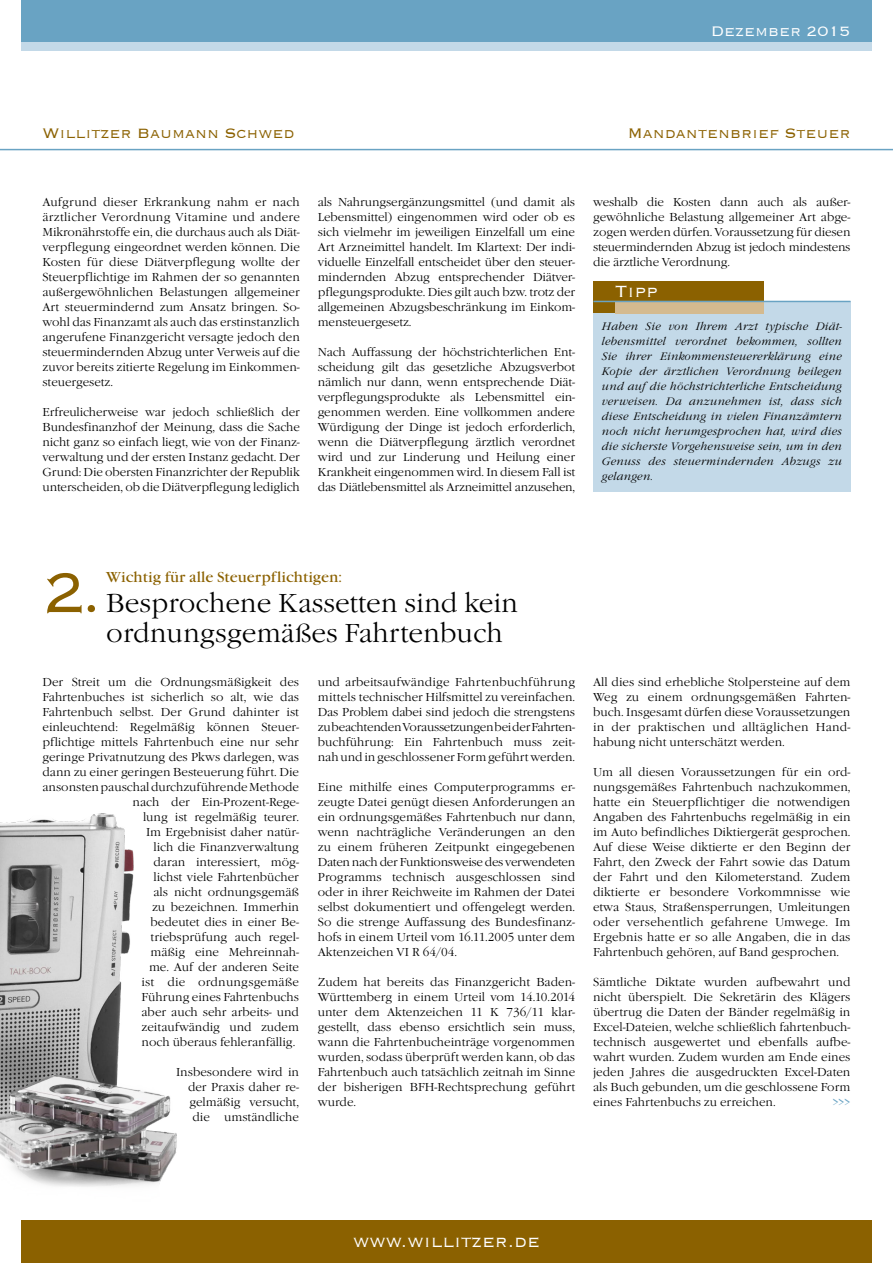
<style>
.page{position:relative;width:893px;height:1263px;background:#fff}
.page>*{position:absolute;margin:0;border:0;box-sizing:border-box;transform-origin:0 0}
.t1{font:300 73.5px "Copperplate";color:#8b6100}
.t2{font:300 27px/30px "Garamond Itc T";color:#000}
.t3{font:300 21px "Copperplate";color:#fff}
.t4{font:300 18px "Copperplate";color:#8b6100}
.t5{font:300 18px "Copperplate";color:#fff}
.t6{font:15px "Garamond Itc T";color:#8b6100}
.t7{font:300 12px/15px "Garamond Itc T";color:#000;text-align:justify}
.t8{font:300 12px "Garamond Itc T";letter-spacing:.02em;color:#000}
.t9{font:300 12px "Garamond Itc T";color:#69a3c3}
.t10{font:italic 300 11.25px/15px "Garamond Itc T";letter-spacing:.02em;color:#000;text-align:justify}
</style>
<div class="page">
<div style="left:21px;top:1220px;width:851px;height:43px;background:#8b6100"></div>
<div style="left:21px;top:0;width:851px;height:43px;background:#69a3c3"></div>
<div style="left:21px;top:43px;width:851px;height:8px;background:#c3d9e8"></div>
<hr style="left:0;top:149px;width:893px;height:1px;background:#69a3c3">
<div style="left:593px;top:301px;width:257px;height:190px;background:#c3d9e8"></div>
<div style="left:593px;top:281px;width:170px;height:32px;background:#8b6100"></div>
<div style="left:615px;top:302px;width:148px;height:11px;background:#d4ba8f"></div>
<hr style="left:593px;top:301px;width:257px;height:1px;background:#69a3c3">
<img style="left:0;top:813px;width:177px;height:374px">
<h3 class="t5" style="left:711px;top:19px;width:141px">Dezember 2015</h3>
<h3 class="t4" style="left:43px;top:122px;width:254px">Willitzer Baumann Schwed</h3>
<h3 class="t4" style="left:628px;top:122px;width:224px">Mandantenbrief Steuer</h3>
<p class="t7" style="left:43px;top:195px;width:259px">Aufgrund dieser Erkrankung nahm er nach ärztlicher Verordnung Vitamine und andere Mikronährstoffe ein, die durchaus auch als Diät&shy;verpflegung eingeordnet werden können. Die Kosten für diese Diätverpflegung wollte der Steuerpflichtige im Rahmen der so genannten außergewöhnlichen Belastungen allgemeiner Art steuermindernd zum Ansatz bringen. So&shy;wohl das Finanzamt als auch das erstinstanzlich angerufene Finanzgericht versagte jedoch den steuermindernden Abzug unter Verweis auf die zuvor bereits zitierte Regelung im Einkommen&shy;steuergesetz.</p>
<p class="t7" style="left:43px;top:405px;width:259px">Erfreulicherweise war jedoch schließlich der Bundesfinanzhof der Meinung, dass die Sache nicht ganz so einfach liegt, wie von der Finanz&shy;verwaltung und der ersten Instanz gedacht. Der Grund: Die obersten Finanzrichter der Republik unterscheiden, ob die Diätverpflegung lediglich</p>
<p class="t7" style="left:318px;top:195px;width:259px">als Nahrungsergänzungsmittel (und damit als Lebensmittel) eingenommen wird oder ob es sich vielmehr im jeweiligen Einzelfall um eine Art Arzneimittel handelt. Im Klartext: Der indi&shy;viduelle Einzelfall entscheidet über den steuer&shy;mindernden Abzug entsprechender Diätver&shy;pflegungsprodukte. Dies gilt auch bzw. trotz der allgemeinen Abzugsbeschränkung im Einkom&shy;mensteuergesetz.</p>
<p class="t7" style="left:318px;top:345px;width:259px">Nach Auffassung der höchstrichterlichen Ent&shy;scheidung gilt das gesetzliche Abzugsverbot nämlich nur dann, wenn entsprechende Diät&shy;verpflegungsprodukte als Lebensmittel ein&shy;genommen werden. Eine vollkommen andere Würdigung der Dinge ist jedoch erforderlich, wenn die Diätverpflegung ärztlich verordnet wird und zur Linderung und Heilung einer Krankheit eingenommen wird. In diesem Fall ist das Diätlebensmittel als Arzneimittel anzusehen,</p>
<p class="t7" style="left:593px;top:195px;width:259px">weshalb die Kosten dann auch als außer&shy;gewöhnliche Belastung allgemeiner Art abge&shy;zogen werden dürfen. Voraussetzung für diesen steuermindernden Abzug ist jedoch mindestens die ärztliche Verordnung.</p>
<h3 class="t3" style="left:615px;top:278px;width:45px">Tipp</h3>
<p class="t10" style="left:602px;top:319px;width:242px">Haben Sie von Ihrem Arzt typische Diät&shy;lebensmittel verordnet bekommen, sollten Sie ihrer Einkommensteuererklärung eine Kopie der ärztlichen Verordnung beilegen und auf die höchstrichterliche Entscheidung verweisen. Da anzunehmen ist, dass sich diese Entscheidung in vielen Finanzämtern noch nicht herumgesprochen hat, wird dies die sicherste Vorgehensweise sein, um in den Genuss des steuermindernden Abzugs zu gelangen.</p>
<p class="t6" style="left:106px;top:568px;width:237px">Wichtig für alle Steuerpflichtigen:</p>
<h1 class="t1" style="left:43px;top:545px;width:62px">2.</h1>
<h2 class="t2" style="left:106px;top:588px;width:413px">Besprochene Kassetten sind kein ordnungsgemäßes Fahrtenbuch</h2>
<p class="t7" style="left:43px;top:675px;width:258px">Der Streit um die Ordnungsmäßigkeit des</p>
<p class="t7" style="left:43px;top:690px;width:258px">Fahrtenbuches ist sicherlich so alt, wie das</p>
<p class="t7" style="left:43px;top:705px;width:258px">Fahrtenbuch selbst. Der Grund dahinter ist</p>
<p class="t7" style="left:43px;top:720px;width:258px">einleuchtend: Regelmäßig können Steuer-</p>
<p class="t7" style="left:43px;top:735px;width:258px">pflichtige mittels Fahrtenbuch eine nur sehr</p>
<p class="t7" style="left:43px;top:750px;width:258px">geringe Privatnutzung des Pkws darlegen, was</p>
<p class="t7" style="left:43px;top:765px;width:258px">dann zu einer geringen Besteuerung führt. Die</p>
<p class="t7" style="left:43px;top:780px;width:258px">ansonsten pauschal durchzuführende Methode</p>
<p class="t7" style="left:133px;top:795px;width:168px">nach der Ein-Prozent-Rege-</p>
<p class="t7" style="left:143px;top:810px;width:158px">lung ist regelmäßig teurer.</p>
<p class="t7" style="left:146px;top:825px;width:155px">Im Ergebnisist daher natür-</p>
<p class="t7" style="left:154px;top:840px;width:147px">lich die Finanzverwaltung</p>
<p class="t7" style="left:154px;top:855px;width:147px">daran interessiert, mög-</p>
<p class="t7" style="left:154px;top:870px;width:147px">lichst viele Fahrtenbücher</p>
<p class="t7" style="left:154px;top:885px;width:147px">als nicht ordnungsgemäß</p>
<p class="t7" style="left:152px;top:900px;width:149px">zu bezeichnen. Immerhin</p>
<p class="t7" style="left:151px;top:915px;width:150px">bedeutet dies in einer Be-</p>
<p class="t7" style="left:151px;top:930px;width:150px">triebsprüfung auch regel-</p>
<p class="t7" style="left:151px;top:945px;width:150px">mäßig eine Mehreinnah-</p>
<p class="t7" style="left:149px;top:960px;width:151px">me. Auf der anderen Seite</p>
<p class="t8" style="left:142px;top:975px;width:159px">ist die ordnungsgemäße</p>
<p class="t7" style="left:142px;top:990px;width:159px">Führung eines Fahrtenbuchs</p>
<p class="t7" style="left:142px;top:1005px;width:159px">aber auch sehr arbeits- und</p>
<p class="t7" style="left:142px;top:1020px;width:159px">zeitaufwändig und zudem</p>
<p class="t7" style="left:142px;top:1035px;width:155px">noch überaus fehleranfällig.</p>
<p class="t7" style="left:176px;top:1065px;width:125px;text-align:right">Insbesondere wird in der Praxis daher re&shy;gelmäßig versucht, die umständliche</p>
<p class="t7" style="left:318px;top:675px;width:259px">und arbeitsaufwändige Fahrtenbuchführung mittels technischer Hilfsmittel zu vereinfachen.<br>Das Problem dabei sind jedoch die strengstens zu beachtenden Voraussetzungen bei der Fahrten&shy;buchführung: Ein Fahrtenbuch muss zeit&shy;nah und in geschlossener Form geführt werden.</p>
<p class="t7" style="left:318px;top:780px;width:259px">Eine mithilfe eines Computerprogramms er&shy;zeugte Datei genügt diesen Anforderungen an ein ordnungsgemäßes Fahrtenbuch nur dann, wenn nachträgliche Veränderungen an den zu einem früheren Zeitpunkt eingegebenen Daten nach der Funktionsweise des verwendeten Programms technisch ausgeschlossen sind oder in ihrer Reichweite im Rahmen der Datei selbst dokumentiert und offengelegt werden.<br>So die strenge Auffassung des Bundesfinanz&shy;hofs in einem Urteil vom 16.11.2005 unter dem Aktenzeichen VI R 64/04.</p>
<p class="t7" style="left:318px;top:975px;width:259px">Zudem hat bereits das Finanzgericht Baden-Württemberg in einem Urteil vom 14.10.2014 unter dem Aktenzeichen 11 K 736/11 klar&shy;gestellt, dass ebenso ersichtlich sein muss, wann die Fahrtenbucheinträge vorgenommen wurden, sodass überprüft werden kann, ob das Fahrtenbuch auch tatsächlich zeitnah im Sinne der bisherigen BFH-Rechtsprechung geführt wurde.</p>
<p class="t7" style="left:593px;top:675px;width:259px">All dies sind erhebliche Stolpersteine auf dem Weg zu einem ordnungsgemäßen Fahrten&shy;buch. Insgesamt dürfen diese Voraussetzungen in der praktischen und alltäglichen Hand&shy;habung nicht unterschätzt werden.</p>
<p class="t7" style="left:593px;top:765px;width:259px">Um all diesen Voraussetzungen für ein ord&shy;nungsgemäßes Fahrtenbuch nachzukommen, hatte ein Steuerpflichtiger die notwendigen Angaben des Fahrtenbuchs regelmäßig in ein im Auto befindliches Diktiergerät gesprochen.<br>Auf diese Weise diktierte er den Beginn der Fahrt, den Zweck der Fahrt sowie das Datum der Fahrt und den Kilometerstand. Zudem diktierte er besondere Vorkommnisse wie etwa Staus, Straßensperrungen, Umleitungen oder versehentlich gefahrene Umwege. Im Ergebnis hatte er so alle Angaben, die in das Fahrtenbuch gehören, auf Band gesprochen.</p>
<p class="t7" style="left:593px;top:975px;width:259px">Sämtliche Diktate wurden aufbewahrt und nicht überspielt. Die Sekretärin des Klägers übertrug die Daten der Bänder regelmäßig in Excel-Dateien, welche schließlich fahrtenbuch&shy;technisch ausgewertet und ebenfalls aufbe&shy;wahrt wurden. Zudem wurden am Ende eines jeden Jahres die ausgedruckten Excel-Daten als Buch gebunden, um die geschlossene Form eines Fahrtenbuchs zu erreichen.</p>
<p class="t9" style="left:833px;top:1095px;width:19px">&gt;&gt;&gt;</p>
<h3 class="t3" style="left:353px;top:1227px;width:188px">www.willitzer.de</h3>
</div>
